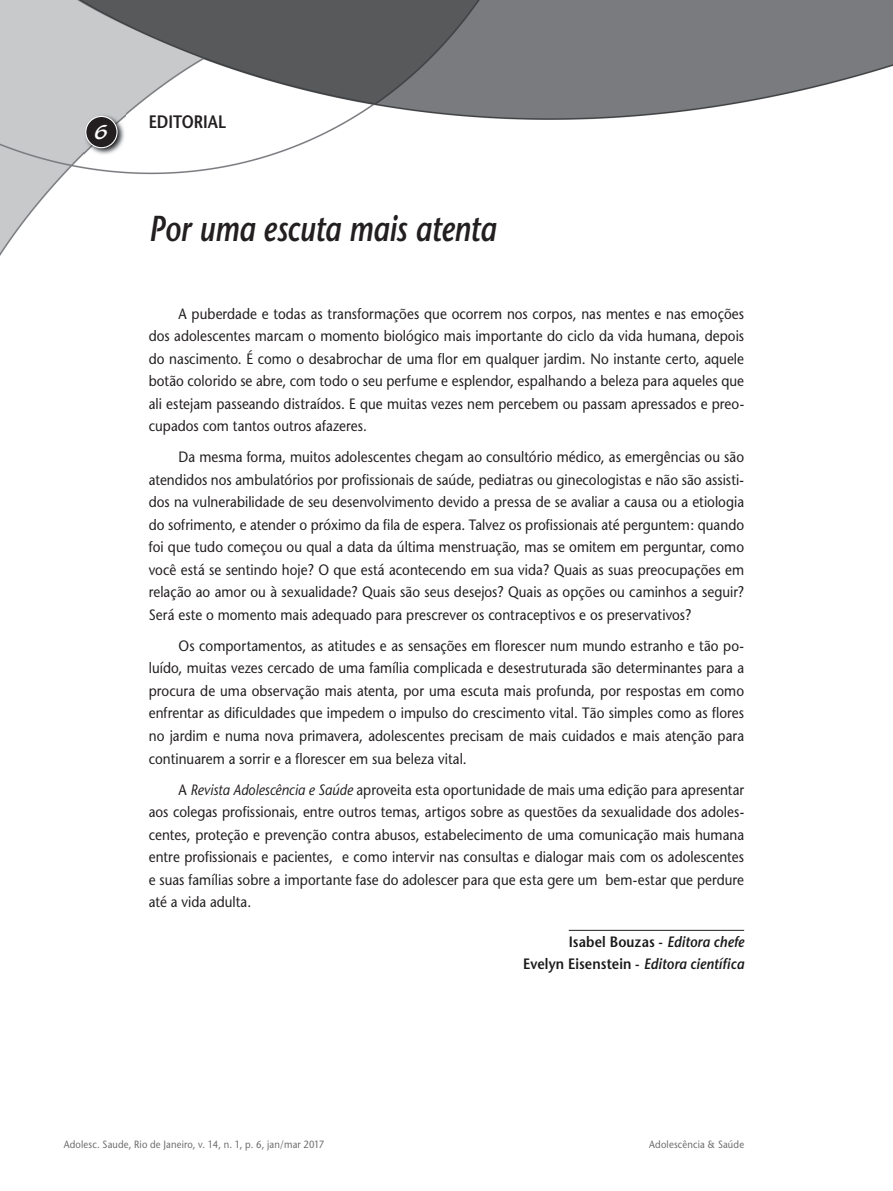
<style>
.page{position:relative;width:893px;height:1191px;background:#fff}
.page>*{position:absolute;margin:0;border:0;box-sizing:border-box;transform-origin:0 0}
.t1{font:italic 600 36px "Stone Sans";letter-spacing:-.015em;color:#231f20;scale:.8 1}
.t2{font:21px "Blacklight D";color:#fff}
.t3{font:600 18px "Stone Sans";color:#231f20;scale:.85 1}
.t4{font:15px/22.5px "Stone Sans";letter-spacing:.005em;color:#231f20;text-align:justify;scale:.9 1}
.t5{font:600 15px/22.5px "Stone Sans";letter-spacing:.01em;color:#1a1a1a;text-align:right;scale:.9 1}
.t6{font:10.5px "Stone Sans";letter-spacing:.02em;color:#6c6d70;scale:.9 1}
.s1{font-style:italic}
</style>
<div class="page">
<img style="left:0;top:0;width:893px;height:256px">
<img style="left:84px;top:114px;width:41px;height:42px">
<div style="left:86px;top:116px;width:31px;height:32px;background:#231f20;border-radius:50%"></div>
<div style="left:85px;top:116px;width:33px;height:32px;border:1px solid #fff;border-radius:50%"></div>
<hr style="left:569px;top:930px;width:175px;height:1px;background:#231f20">
<h2 class="t2" style="left:95px;top:119px;width:15px">6</h2>
<p class="t3" style="left:149px;top:110px;width:92px">EDITORIAL</p>
<h1 class="t1" style="left:149px;top:207px;width:435px">Por uma escuta mais atenta</h1>
<p class="t4" style="left:149px;top:302px;width:663px;text-indent:30px">A puberdade e todas as transformações que ocorrem nos corpos, nas mentes e nas emoções dos adolescentes marcam o momento biológico mais importante do ciclo da vida humana, depois do nascimento. É como o desabrochar de uma flor em qualquer jardim. No instante certo, aquele botão colorido se abre, com todo o seu perfume e esplendor, espalhando a beleza para aqueles que ali estejam passeando distraídos. E que muitas vezes nem percebem ou passam apressados e preo&shy;cupados com tantos outros afazeres.</p>
<p class="t4" style="left:149px;top:446px;width:663px;text-indent:30px">Da mesma forma, muitos adolescentes chegam ao consultório médico, as emergências ou são atendidos nos ambulatórios por profissionais de saúde, pediatras ou ginecologistas e não são assisti&shy;dos na vulnerabilidade de seu desenvolvimento devido a pressa de se avaliar a causa ou a etiologia do sofrimento, e atender o próximo da fila de espera. Talvez os profissionais até perguntem: quando foi que tudo começou ou qual a data da última menstruação, mas se omitem em perguntar, como você está se sentindo hoje? O que está acontecendo em sua vida? Quais as suas preocupações em relação ao amor ou à sexualidade? Quais são seus desejos? Quais as opções ou caminhos a seguir?<br>Será este o momento mais adequado para prescrever os contraceptivos e os preservativos?</p>
<p class="t4" style="left:149px;top:634px;width:663px;text-indent:30px">Os comportamentos, as atitudes e as sensações em florescer num mundo estranho e tão po&shy;luído, muitas vezes cercado de uma família complicada e desestruturada são determinantes para a procura de uma observação mais atenta, por uma escuta mais profunda, por respostas em como enfrentar as dificuldades que impedem o impulso do crescimento vital. Tão simples como as flores no jardim e numa nova primavera, adolescentes precisam de mais cuidados e mais atenção para continuarem a sorrir e a florescer em sua beleza vital.</p>
<p class="t4" style="left:149px;top:778px;width:663px;text-indent:30px">A <span class="s1">Revista Adolescência e Saúde</span> aproveita esta oportunidade de mais uma edição para apresentar aos colegas profissionais, entre outros temas, artigos sobre as questões da sexualidade dos adoles&shy;centes, proteção e prevenção contra abusos, estabelecimento de uma comunicação mais humana entre profissionais e pacientes, e como intervir nas consultas e dialogar mais com os adolescentes e suas famílias sobre a importante fase do adolescer para que esta gere um bem-estar que perdure até a vida adulta.</p>
<p class="t5" style="left:523px;top:930px;width:247px">Isabel Bouzas - <span class="s1">Editora chefe<br></span>Evelyn Eisenstein - <span class="s1">Editora científica</span></p>
<p class="t6" style="left:64px;top:1137px;width:291px">Adolesc. Saude, Rio de Janeiro, v. 14, n. 1, p. 6, jan/mar 2017</p>
<p class="t6" style="left:649px;top:1137px;width:107px">Adolescência &amp; Saúde</p>
</div>
